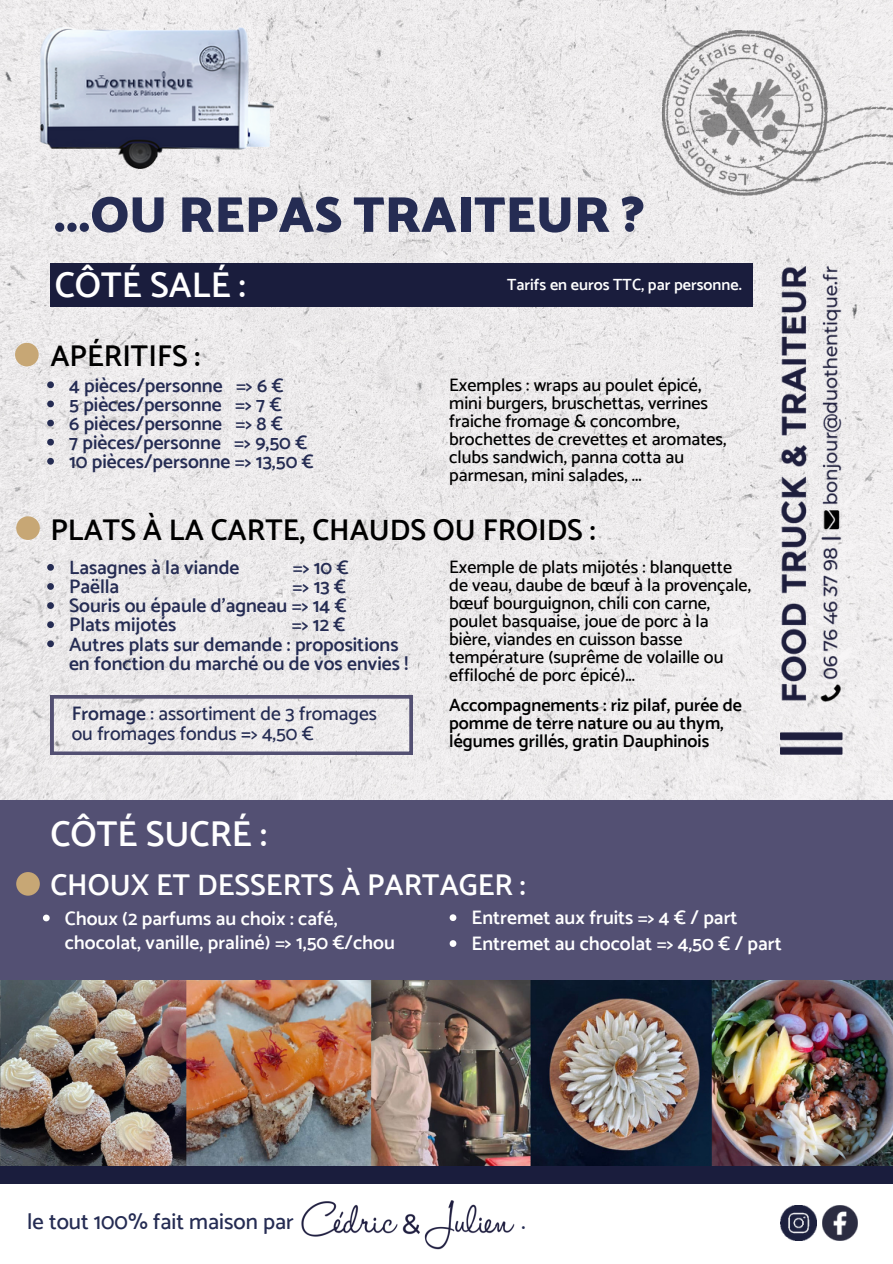
<style>
.page{position:relative;width:893px;height:1264px;background:#fff}
.page>*{position:absolute;margin:0;border:0;box-sizing:border-box;transform-origin:0 0}
.t1{font:900 50.7px "Catamaran";color:#252c53}
.t2{font:600 35.85px "Catamaran";color:#fff}
.t3{font:600 30px "Catamaran";color:#000}
.t4{font:600 30px "Catamaran";color:#fff}
.t5{font:500 22.5px "Catamaran";color:#252c53}
.t6{font:600 19.5px/19px "Catamaran";color:#252c53}
.t7{font:600 19.5px/24.8px "Catamaran";color:#fff}
.t8{font:500 19.5px/19px "Catamaran";color:#252c53}
.t9{font:500 18px/18px "Catamaran";color:#000}
.t10{font:600 18px/18px "Catamaran";color:#000}
.t11{font:600 16.2px "Catamaran";color:#fff}
.s1{font-weight:600}
</style>
<div class="page">
<div style="left:0;top:1154px;width:892px;height:29px;background:#1a1d3d"></div>
<img style="left:0;top:0;width:892px;height:980px">
<div style="left:0;top:799px;width:892px;height:180px;background:#535073"></div>
<div style="left:50px;top:263px;width:703px;height:44px;background:#1a1d3d"></div>
<div style="left:16px;top:516px;width:24px;height:24px;background:#c7a775;border-radius:50%"></div>
<div style="left:15px;top:343px;width:24px;height:23px;background:#c7a775;border-radius:50%"></div>
<img style="left:663px;top:30px;width:229px;height:166px">
<img style="left:780px;top:266px;width:74px;height:488px">
<svg style="left:50px;top:695px;width:362px;height:60px"></svg>
<img style="left:301px;top:1200px;width:214px;height:50px">
<img style="left:822px;top:1205px;width:35px;height:35px">
<img style="left:780px;top:1205px;width:36px;height:35px">
<img style="left:0;top:980px;width:892px;height:185px">
<div style="left:16px;top:872px;width:24px;height:23px;background:#c7a775;border-radius:50%"></div>
<svg style="left:47px;top:564px;width:7px;height:6px"></svg>
<svg style="left:47px;top:583px;width:7px;height:7px"></svg>
<svg style="left:47px;top:602px;width:7px;height:7px"></svg>
<svg style="left:47px;top:621px;width:7px;height:7px"></svg>
<svg style="left:47px;top:640px;width:7px;height:7px"></svg>
<svg style="left:47px;top:381px;width:7px;height:7px"></svg>
<svg style="left:47px;top:400px;width:7px;height:7px"></svg>
<svg style="left:47px;top:419px;width:7px;height:7px"></svg>
<svg style="left:47px;top:439px;width:7px;height:6px"></svg>
<svg style="left:47px;top:458px;width:7px;height:6px"></svg>
<svg style="left:43px;top:914px;width:7px;height:7px"></svg>
<svg style="left:449px;top:914px;width:7px;height:7px"></svg>
<svg style="left:449px;top:940px;width:7px;height:6px"></svg>
<img style="left:39px;top:28px;width:234px;height:140px">
<h1 class="t1" style="left:53px;top:176px;width:593px">...OU REPAS TRAITEUR ?</h1>
<h2 class="t2" style="left:55px;top:263px;width:192px">CÔTÉ SALÉ :</h2>
<h3 class="t3" style="left:50px;top:338px;width:151px">APÉRITIFS :</h3>
<p class="t6" style="left:69px;top:375px;width:246px">4 pièces/personne =&gt; 6 €<br>5 pièces/personne =&gt; 7 €<br>6 pièces/personne =&gt; 8 €<br>7 pièces/personne =&gt; 9,50 €<br>10 pièces/personne =&gt; 13,50 €</p>
<p class="t11" style="left:507px;top:275px;width:236px">Tarifs en euros TTC, par personne.</p>
<p class="t9" style="left:449px;top:375px;width:279px">Exemples : wraps au poulet épicé, mini burgers, bruschettas, verrines fraiche fromage &amp; concombre, brochettes de crevettes et aromates, clubs sandwich, panna cotta au parmesan, mini salades, ...</p>
<h3 class="t3" style="left:50px;top:511px;width:546px">PLATS À LA CARTE, CHAUDS OU FROIDS :</h3>
<p class="t9" style="left:449px;top:557px;width:303px">Exemple de plats mijotés : blanquette de veau, daube de bœuf à la provençale, bœuf bourguignon, chili con carne, poulet basquaise, joue de porc à la bière, viandes en cuisson basse température (suprême de volaille ou effiloché de porc épicé)...</p>
<p class="t10" style="left:449px;top:696px;width:294px">Accompagnements : riz pilaf, purée de pomme de terre nature ou au thym, légumes grillés, gratin Dauphinois</p>
<p class="t6" style="left:69px;top:558px;width:172px">Lasagnes à la viande</p>
<p class="t6" style="left:293px;top:558px;width:57px">=&gt; 10 €</p>
<p class="t6" style="left:69px;top:577px;width:52px">Paëlla</p>
<p class="t6" style="left:69px;top:577px;width:279px;text-align:justify;text-indent:223px">=&gt; 13 € Souris ou épaule d'agneau =&gt; 14 € Plats mijotés</p>
<p class="t6" style="left:69px;top:615px;width:340px;text-indent:223px">=&gt; 12 €<br>Autres plats sur demande : propositions en fonction du marché ou de vos envies !</p>
<p class="t8" style="left:72px;top:704px;width:307px"><span class="s1">Fromage</span> : assortiment de 3 fromages ou fromages fondus =&gt; 4,50 €</p>
<h2 class="t2" style="left:50px;top:812px;width:218px">CÔTÉ SUCRÉ :</h2>
<h3 class="t4" style="left:50px;top:867px;width:476px">CHOUX ET DESSERTS À PARTAGER :</h3>
<p class="t7" style="left:65px;top:905px;width:331px">Choux (2 parfums au choix : café, chocolat, vanille, praliné) =&gt; 1,50 €/chou</p>
<p class="t7" style="left:471px;top:904px;width:312px;line-height:25.8px">Entremet aux fruits =&gt; 4 € / part<br>Entremet au chocolat =&gt; 4,50 € / part</p>
<p class="t5" style="left:27px;top:1207px;width:268px">le tout 100% fait maison par</p>
<p class="t5" style="left:521px;top:1207px;width:6px">.</p>
</div>
